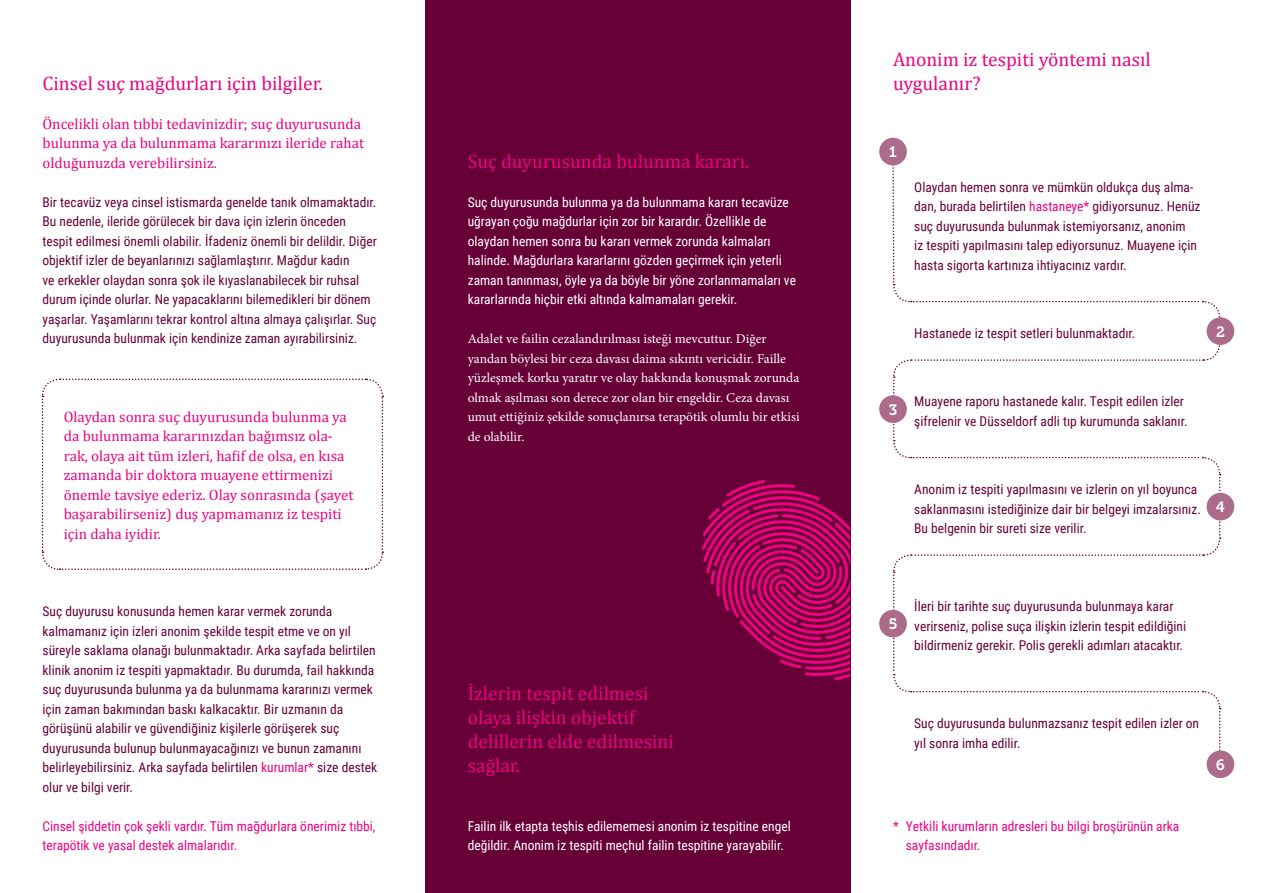
<style>
.page{position:relative;width:1263px;height:893px;background:#fff}
.page>*{position:absolute;margin:0;border:0;box-sizing:border-box;transform-origin:0 0}
.t1{font:19.5px/24px "Cambria";color:#ed0280}
.t2{font:15px/19.5px "Cambria";color:#ed0280}
.t3{font:15px "Museo Slab 700";color:#fff}
.t4{font:13.5px/19.5px "Roboto Condensed";color:#680038}
.t5{font:13.5px/19.5px "Roboto Condensed";color:#fff}
.t6{font:13.5px/19.5px "Minion Pro";color:#fff}
.t7{font:13.5px/19.5px "Roboto Condensed";color:#ed0280}
.s1{color:#ed0280}
</style>
<div class="page">
<div style="left:425px;top:0;width:425px;height:893px;background:#680038"></div>
<svg style="left:891px;top:147px;width:330px;height:603px"></svg>
<div style="left:879px;top:610px;width:28px;height:27px;background:#ac6b8b;border-radius:50%"></div>
<div style="left:879px;top:395px;width:28px;height:28px;background:#ac6b8b;border-radius:50%"></div>
<div style="left:879px;top:138px;width:28px;height:27px;background:#ac6b8b;border-radius:50%"></div>
<div style="left:1206px;top:750px;width:28px;height:28px;background:#ac6b8b;border-radius:50%"></div>
<div style="left:1206px;top:493px;width:28px;height:27px;background:#ac6b8b;border-radius:50%"></div>
<div style="left:1206px;top:317px;width:28px;height:28px;background:#ac6b8b;border-radius:50%"></div>
<svg style="left:41px;top:378px;width:343px;height:192px"></svg>
<svg style="left:702px;top:480px;width:149px;height:200px"></svg>
<h1 class="t1" style="left:43px;top:71px;width:282px">Cinsel suç mağdurları için bilgiler.</h1>
<p class="t2" style="left:43px;top:114px;width:323px">Öncelikli olan tıbbi tedavinizdir; suç duyurusunda bulunma ya da bulunmama kararınızı ileride rahat olduğunuzda verebilirsiniz.</p>
<p class="t4" style="left:43px;top:192px;width:336px">Bir tecavüz veya cinsel istismarda genelde tanık olmamaktadır.<br>Bu nedenle, ileride görülecek bir dava için izlerin önceden tespit edilmesi önemli olabilir. İfadeniz önemli bir delildir. Diğer objektif izler de beyanlarınızı sağlamlaştırır. Mağdur kadın<br>ve erkekler olaydan sonra şok ile kıyaslanabilecek bir ruhsal durum içinde olurlar. Ne yapacaklarını bilemedikleri bir dönem yaşarlar. Yaşamlarını tekrar kontrol altına almaya çalışırlar. Suç duyurusunda bulunmak için kendinize zaman ayırabilirsiniz.</p>
<p class="t2" style="left:64px;top:407px;width:291px">Olaydan sonra suç duyurusunda bulunma ya da bulunmama kararınızdan bağımsız ola&shy;rak, olaya ait tüm izleri, hafif de olsa, en kısa zamanda bir doktora muayene ettirmenizi önemle tavsiye ederiz. Olay sonrasında (şayet başarabilirseniz) duş yapmamanız iz tespiti için daha iyidir.</p>
<p class="t4" style="left:43px;top:601px;width:336px">Suç duyurusu konusunda hemen karar vermek zorunda kalmamanız için izleri anonim şekilde tespit etme ve on yıl süreyle saklama olanağı bulunmaktadır. Arka sayfada belirtilen klinik anonim iz tespiti yapmaktadır. Bu durumda, fail hakkında suç duyurusunda bulunma ya da bulunmama kararınızı vermek için zaman bakımından baskı kalkacaktır. Bir uzmanın da görüşünü alabilir ve güvendiğiniz kişilerle görüşerek suç duyurusunda bulunup bulunmayacağınızı ve bunun zamanını belirleyebilirsiniz. Arka sayfada belirtilen <span class="s1">kurumlar*</span> size destek olur ve bilgi verir.</p>
<p class="t7" style="left:43px;top:816px;width:335px">Cinsel şiddetin çok şekli vardır. Tüm mağdurlara önerimiz tıbbi, terapötik ve yasal destek almalarıdır.</p>
<h1 class="t1" style="left:468px;top:149px;width:283px">Suç duyurusunda bulunma kararı.</h1>
<p class="t5" style="left:468px;top:192px;width:330px">Suç duyurusunda bulunma ya da bulunmama kararı tecavüze uğrayan çoğu mağdurlar için zor bir karardır. Özellikle de olaydan hemen sonra bu kararı vermek zorunda kalmaları halinde. Mağdurlara kararlarını gözden geçirmek için yeterli zaman tanınması, öyle ya da böyle bir yöne zorlanmamaları ve kararlarında hiçbir etki altında kalmamaları gerekir.</p>
<p class="t6" style="left:468px;top:329px;width:333px">Adalet ve failin cezalandırılması isteği mevcuttur. Diğer yandan böylesi bir ceza davası daima sıkıntı vericidir. Faille yüzleşmek korku yaratır ve olay hakkında konuşmak zorunda olmak aşılması son derece zor olan bir engeldir. Ceza davası umut ettiğiniz şekilde sonuçlanırsa terapötik olumlu bir etkisi de olabilir.</p>
<h1 class="t1" style="left:468px;top:682px;width:208px">İzlerin tespit edilmesi olaya ilişkin objektif delillerin elde edilmesini sağlar.</h1>
<p class="t5" style="left:468px;top:816px;width:324px">Failin ilk etapta teşhis edilememesi anonim iz tespitine engel değildir. Anonim iz tespiti meçhul failin tespitine yarayabilir.</p>
<h1 class="t1" style="left:893px;top:48px;width:259px;line-height:23.4px">Anonim iz tespiti yöntemi nasıl uygulanır?</h1>
<p class="t3" style="left:889px;top:144px;width:9px">1</p>
<p class="t4" style="left:914px;top:177px;width:288px">Olaydan hemen sonra ve mümkün oldukça duş alma&shy;dan, burada belirtilen <span class="s1">hastaneye*</span> gidiyorsunuz. Henüz suç duyurusunda bulunmak istemiyorsanız, anonim<br>iz tespiti yapılmasını talep ediyorsunuz. Muayene için hasta sigorta kartınıza ihtiyacınız vardır.</p>
<p class="t4" style="left:914px;top:323px;width:223px">Hastanede iz tespit setleri bulunmaktadır.</p>
<p class="t3" style="left:1216px;top:323px;width:10px">2</p>
<p class="t3" style="left:889px;top:401px;width:10px">3</p>
<p class="t4" style="left:914px;top:391px;width:275px">Muayene raporu hastanede kalır. Tespit edilen izler şifrelenir ve Düsseldorf adli tıp kurumunda saklanır.</p>
<p class="t4" style="left:914px;top:479px;width:288px">Anonim iz tespiti yapılmasını ve izlerin on yıl boyunca saklanmasını istediğinize dair bir belgeyi imzalarsınız.<br>Bu belgenin bir sureti size verilir.</p>
<p class="t3" style="left:1216px;top:499px;width:11px">4</p>
<p class="t3" style="left:889px;top:616px;width:10px">5</p>
<p class="t4" style="left:914px;top:596px;width:273px">İleri bir tarihte suç duyurusunda bulunmaya karar verirseniz, polise suça ilişkin izlerin tespit edildiğini bildirmeniz gerekir. Polis gerekli adımları atacaktır.</p>
<p class="t4" style="left:914px;top:713px;width:286px">Suç duyurusunda bulunmazsanız tespit edilen izler on yıl sonra imha edilir.</p>
<p class="t3" style="left:1216px;top:756px;width:11px">6</p>
<p class="t7" style="left:906px;top:816px;width:275px;text-indent:-13px">* Yetkili kurumların adresleri bu bilgi broşürünün arka sayfasındadır.</p>
</div>
